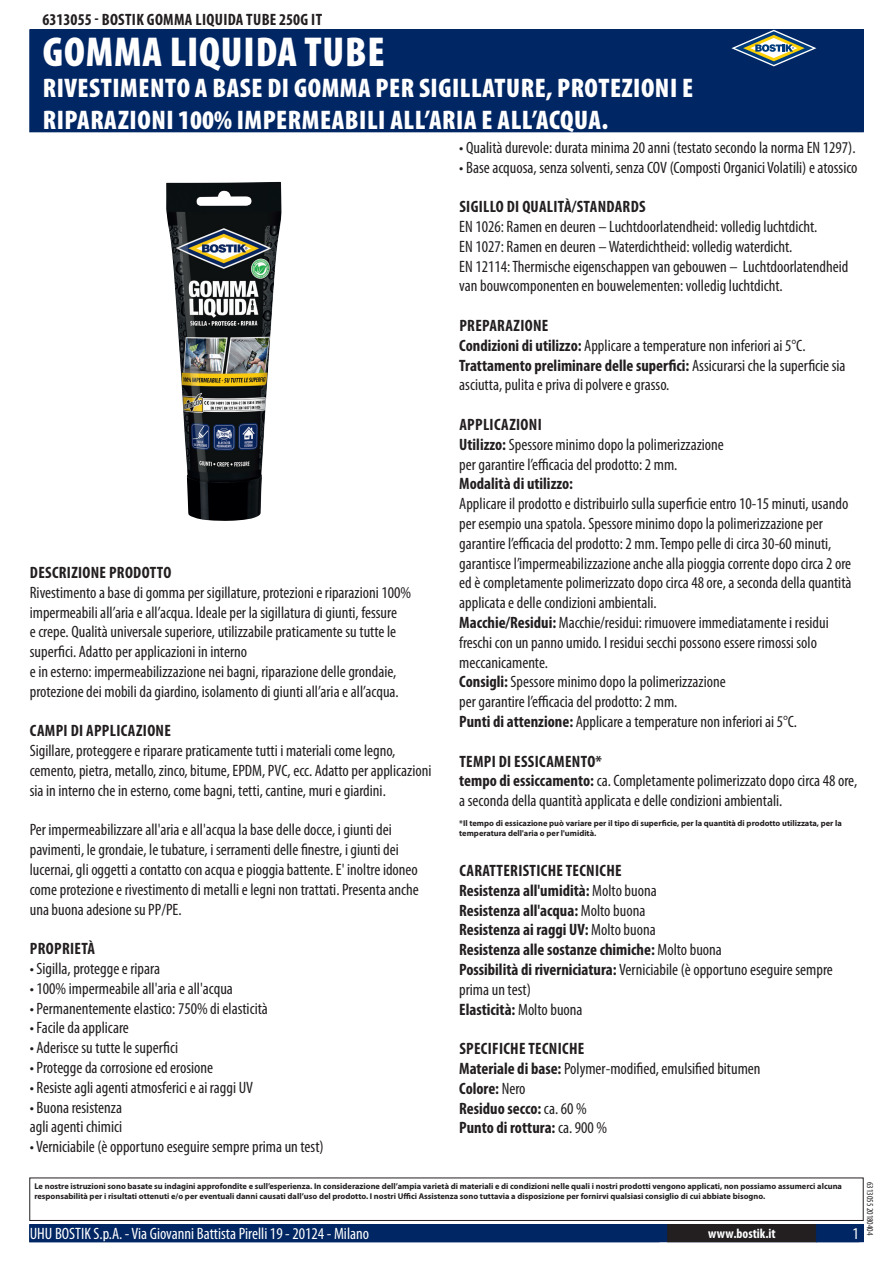
<style>
.page{position:relative;width:893px;height:1263px;background:#fff}
.page>*{position:absolute;margin:0;border:0;box-sizing:border-box;transform-origin:0 0}
.PageHeader{font:900 condensed 42px "Myriad Pro";letter-spacing:.02em;color:#fff}
.PageSubheader{font:900 condensed 27px/32.4px "Myriad Pro";letter-spacing:.02em;color:#fff}
.Regular{font:condensed 16.5px/19.8px "Myriad Pro";color:#231f20}
.Regular-2{font:700 condensed 16.5px "Myriad Pro";letter-spacing:.02em;color:#231f20}
.ContactData{font:condensed 16.5px "Myriad Pro";color:#fff}
.TOCItem{font:700 condensed 16.5px "Myriad Pro";letter-spacing:.02em;color:#231f20}
.URL{font:700 condensed 13.5px "Myriad Pro";color:#fff}
.Revisie{font:condensed 9px "Myriad Pro";color:#231f20}
.Disclaimer{font:700 8.4px/10.1px "Myriad Pro";color:#231f20}
.s1{font-weight:700}
.s2{font-weight:400}
</style>
<div class="page">
<div style="left:30px;top:30px;width:833px;height:102px;background:#002663"></div>
<svg style="left:731px;top:30px;width:85px;height:36px"></svg>
<div style="left:29px;top:1177px;width:835px;height:44px;border:1px solid #231f20"></div>
<div style="left:30px;top:1225px;width:833px;height:17px;background:#002663"></div>
<div style="left:29px;top:1224px;width:835px;height:18px;border:1px solid #002663"></div>
<div style="left:668px;top:1225px;width:148px;height:17px;background:#231f20"></div>
<div style="left:667px;top:1224px;width:150px;height:18px;border:1px solid #231f20"></div>
<img style="left:166px;top:182px;width:116px;height:339px">
<p class="TOCItem" style="left:43px;top:9px;width:275px">6313055 - Bostik Gomma Liquida Tube 250g IT</p>
<p class="PageHeader" style="left:43px;top:25px;width:343px">GOMMA LIQUIDA TUBE</p>
<p class="PageSubheader" style="left:43px;top:71px;width:652px">RIVESTIMENTO A BASE DI GOMMA PER SIGILLATURE, PROTEZIONI E<br>RIPARAZIONI 100% IMPERMEABILI ALL’ARIA E ALL’ACQUA.</p>
<p class="Regular-2" style="left:30px;top:562px;width:143px">Descrizione prodotto</p>
<p class="Regular" style="left:30px;top:582px;width:383px">Rivestimento a base di gomma per sigillature, protezioni e riparazioni 1 00% impermeabili all’aria e all’acqua. Ideale per la sigillatura di giunti, fessure<br>e crepe. Qualità universale superiore, utilizzabile praticamente su tutte le superfici. Adatto per applicazioni in interno<br>e in esterno: impermeabilizzazione nei bagni, riparazione delle grondaie, protezione dei mobili da giardino, isolamento di giunti all’aria e all’acqua.</p>
<p class="Regular-2" style="left:30px;top:720px;width:143px">Campi di applicazione</p>
<p class="Regular" style="left:30px;top:741px;width:403px">Sigillare, proteggere e riparare praticamente tutti i materiali come legno, cemento, pietra, metallo, zinco, bitume, EPDM, PVC, ecc. Adatto per applicazioni sia in interno che in esterno, come bagni, tetti, cantine, muri e giardini.</p>
<p class="Regular" style="left:30px;top:820px;width:391px">Per impermeabilizzare all'aria e all'acqua la base delle docce, i giunti dei pavimenti, le grondaie, le tubature, i serramenti delle finestre, i giunti dei lucernai, gli oggetti a contatto con acqua e pioggia battente. E' inoltre idoneo come protezione e rivestimento di metalli e legni non trattati. Presenta anche una buona adesione su PP/PE.</p>
<p class="Regular-2" style="left:30px;top:938px;width:67px">Proprietà</p>
<p class="Regular" style="left:30px;top:958px;width:132px">• Sigilla, protegge e ripara</p>
<p class="Regular" style="left:30px;top:978px;width:205px">• 1 00% impermeabile all'aria e all'acqua</p>
<p class="Regular" style="left:30px;top:998px;width:240px">• Permanentemente elastico: 750% di elasticità</p>
<p class="Regular" style="left:30px;top:1018px;width:101px">• Facile da applicare</p>
<p class="Regular" style="left:30px;top:1038px;width:150px">• Aderisce su tutte le superfici</p>
<p class="Regular" style="left:30px;top:1057px;width:185px">• Protegge da corrosione ed erosione</p>
<p class="Regular" style="left:30px;top:1077px;width:225px">• Resiste agli agenti atmosferici e ai raggi UV</p>
<p class="Regular" style="left:30px;top:1097px;width:94px">• Buona resistenza agli agenti chimici</p>
<p class="Regular" style="left:30px;top:1137px;width:295px">• Verniciabile (è opportuno eseguire sempre prima un test)</p>
<p class="Regular" style="left:459px;top:137px;width:398px">• Qualità durevole: durata minima 20 anni (testato secondo la norma EN 1 297).</p>
<p class="Regular" style="left:459px;top:157px;width:400px">• Base acquosa, senza solventi, senza COV (Composti Organici Volatili) e atossico</p>
<p class="Regular-2" style="left:459px;top:196px;width:188px">Sigillo di qualità/Standards</p>
<p class="Regular" style="left:459px;top:216px;width:391px">EN 1 026: Ramen en deuren – Luchtdoorlatendheid: volledig luchtdicht.<br>EN 1 027: Ramen en deuren – Waterdichtheid: volledig waterdicht.<br>EN 1 211 4: Thermische eigenschappen van gebouwen – Luchtdoorlatendheid van bouwcomponenten en bouwelementen: volledig luchtdicht.</p>
<p class="Regular-2" style="left:459px;top:315px;width:90px">Preparazione</p>
<p class="Regular" style="left:459px;top:335px;width:348px"><span class="s1">Condizioni di utilizzo:</span> Applicare a temperature non inferiori ai 5°C.</p>
<p class="Regular" style="left:459px;top:355px;width:388px"><span class="s1">Trattamento preliminare delle superfici:</span> Assicurarsi che la superficie sia asciutta, pulita e priva di polvere e grasso.</p>
<p class="Regular-2" style="left:459px;top:414px;width:84px">Applicazioni</p>
<p class="Regular" style="left:459px;top:434px;width:266px"><span class="s1">Utilizzo:</span> Spessore minimo dopo la polimerizzazione per garantire l’efficacia del prodotto: 2 mm.</p>
<p class="Regular-2" style="left:459px;top:473px;width:115px">Modalità di utilizzo:</p>
<p class="Regular" style="left:459px;top:494px;width:394px">Applicare il prodotto e distribuirlo sulla superficie entro 1 0-1 5 minuti, usando per esempio una spatola. Spessore minimo dopo la polimerizzazione per garantire l’efficacia del prodotto: 2 mm. Tempo pelle di circa 30-60 minuti, garantisce l’impermeabilizzazione anche alla pioggia corrente dopo circa 2 ore ed è completamente polimerizzato dopo circa 48 ore, a seconda della quantità applicata e delle condizioni ambientali.</p>
<p class="Regular" style="left:459px;top:612px;width:371px"><span class="s1">Macchie/Residui:</span> Macchie/residui: rimuovere immediatamente i residui freschi con un panno umido. I residui secchi possono essere rimossi solo meccanicamente.</p>
<p class="Regular" style="left:459px;top:672px;width:268px"><span class="s1">Consigli:</span> Spessore minimo dopo la polimerizzazione per garantire l’efficacia del prodotto: 2 mm.</p>
<p class="Regular" style="left:459px;top:711px;width:339px"><span class="s1">Punti di attenzione:</span> Applicare a temperature non inferiori ai 5°C.</p>
<p class="Regular-2" style="left:459px;top:751px;width:144px">Tempi di essicamento*</p>
<p class="Regular" style="left:459px;top:771px;width:400px"><span class="s1">tempo di essiccamento:</span> ca. Completamente polimerizzato dopo circa 48 ore, a seconda della quantità applicata e delle condizioni ambientali.</p>
<p class="Disclaimer" style="left:459px;top:818px;width:384px">*Il tempo di essicazione può variare per il tipo di superficie, per la quantità di prodotto utilizzata, per la temperatura dell'aria o per l'umidità.</p>
<p class="Regular-2" style="left:459px;top:860px;width:164px">Caratteristiche Tecniche</p>
<p class="Regular-2" style="left:459px;top:880px;width:199px">Resistenza all'umidità: <span class="s2">Molto buona</span></p>
<p class="Regular-2" style="left:459px;top:900px;width:188px">Resistenza all'acqua: <span class="s2">Molto buona</span></p>
<p class="Regular-2" style="left:459px;top:920px;width:198px">Resistenza ai raggi UV: <span class="s2">Molto buona</span></p>
<p class="Regular-2" style="left:459px;top:939px;width:264px">Resistenza alle sostanze chimiche: <span class="s2">Molto buona</span></p>
<p class="Regular" style="left:459px;top:959px;width:375px"><span class="s1">Possibilità di riverniciatura:</span> Verniciabile (è opportuno eseguire sempre prima un test)</p>
<p class="Regular-2" style="left:459px;top:999px;width:125px">Elasticità: <span class="s2">Molto buona</span></p>
<p class="Regular-2" style="left:459px;top:1038px;width:126px">Specifiche tecniche</p>
<p class="Regular" style="left:459px;top:1058px;width:303px"><span class="s1">Materiale di base:</span> Polymer-modified, emulsified bitumen</p>
<p class="Regular-2" style="left:459px;top:1078px;width:68px">Colore: <span class="s2">Nero</span></p>
<p class="Regular-2" style="left:459px;top:1098px;width:129px">Residuo secco: <span class="s2">ca. 60 %</span></p>
<p class="Regular-2" style="left:459px;top:1118px;width:149px">Punto di rottura: <span class="s2">ca. 900 %</span></p>
<p class="Disclaimer" style="left:34px;top:1181px;width:809px">Le nostre istruzioni sono basate su indagini approfondite e sull’esperienza. In considerazione dell’ampia varietà di materiali e di condizioni nelle quali i nostri prodotti vengono applicati, non possiamo assumerci alcuna responsabilità per i risultati ottenuti e/o per eventuali danni causati dall’uso del prodotto. I nostri Uffici Assistenza sono tuttavia a disposizione per fornirvi qualsiasi consiglio di cui abbiate bisogno.</p>
<p class="ContactData" style="left:30px;top:1224px;width:341px">UHU BOSTIK S.p.A. - Via Giovanni Battista Pirelli 1 9 - 201 24 - Milano</p>
<p class="URL" style="left:708px;top:1225px;width:69px">www.bostik.it</p>
<p class="Revisie" style="left:875px;top:1182px;width:55px;rotate:90deg">631 3055 201 80404</p>
</div>
